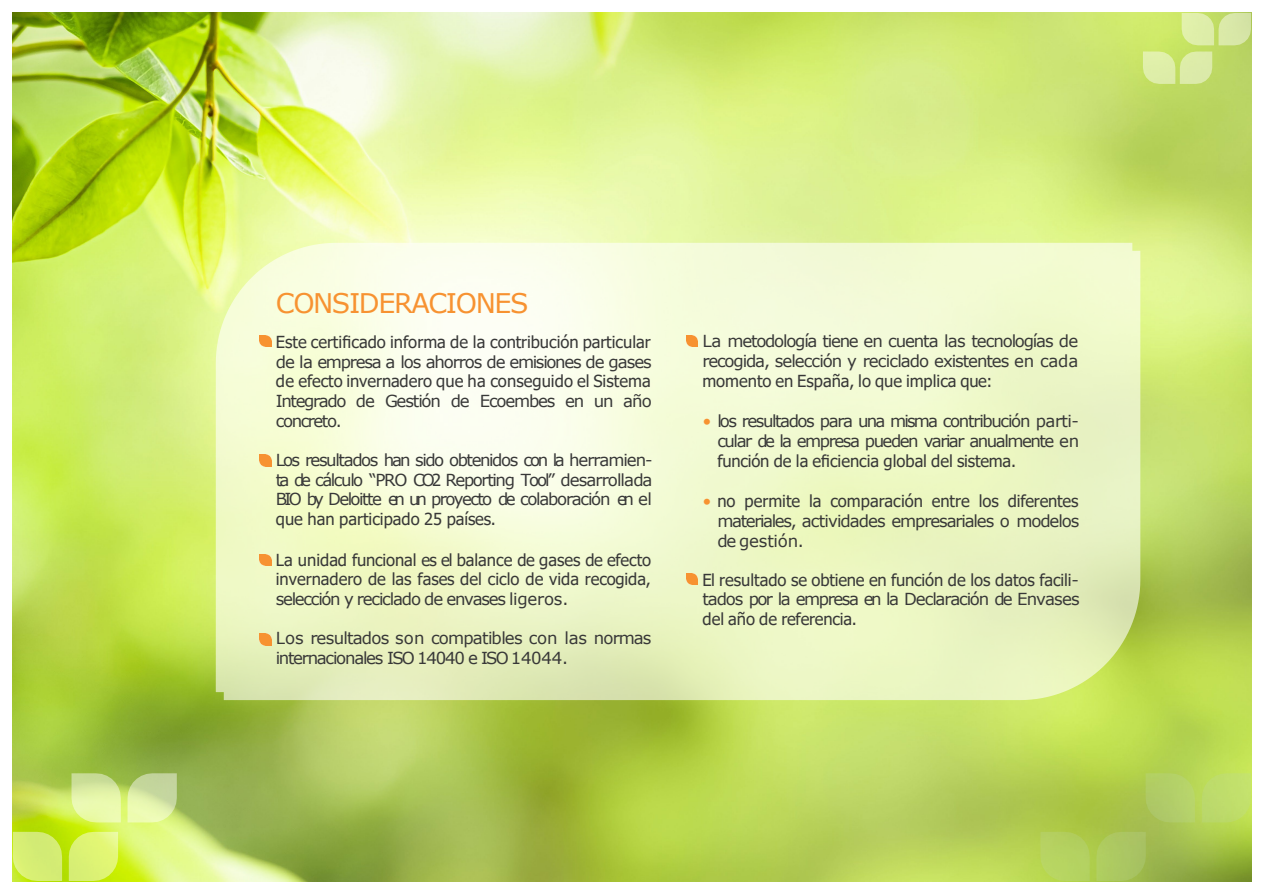
<style>
.page{position:relative;width:1264px;height:894px;background:#fff}
.page>*{position:absolute;margin:0;border:0;box-sizing:border-box;transform-origin:0 0}
.t1{font:27px "Verdana";letter-spacing:-.05em;color:#f79231}
.t2{font:16.5px/19.8px "Verdana";letter-spacing:-.07em;color:#383838;text-align:justify}
.t3{font:16.5px/19.8px "Tahoma";letter-spacing:-.005em;color:#383838;text-align:justify}
.s1{font-family:"Verdana"}
.s2{font-family:"Tahoma"}
.s3{color:#f79231}
</style>
<div class="page">
<img style="left:13px;top:13px;width:1237px;height:867px">
<svg style="left:1040px;top:831px;width:49px;height:49px"></svg>
<svg style="left:1096px;top:831px;width:49px;height:49px"></svg>
<svg style="left:1145px;top:773px;width:49px;height:49px"></svg>
<svg style="left:1201px;top:773px;width:49px;height:49px"></svg>
<svg style="left:13px;top:831px;width:49px;height:49px"></svg>
<svg style="left:69px;top:831px;width:49px;height:49px"></svg>
<svg style="left:71px;top:773px;width:50px;height:49px"></svg>
<svg style="left:127px;top:773px;width:50px;height:49px"></svg>
<svg style="left:1142px;top:51px;width:69px;height:33px"></svg>
<svg style="left:1181px;top:13px;width:69px;height:32px"></svg>
<svg style="left:216px;top:243px;width:924px;height:457px"></svg>
<svg style="left:260px;top:335px;width:11px;height:11px"></svg>
<svg style="left:260px;top:454px;width:11px;height:12px"></svg>
<svg style="left:260px;top:554px;width:11px;height:12px"></svg>
<svg style="left:260px;top:633px;width:11px;height:12px"></svg>
<svg style="left:686px;top:335px;width:11px;height:11px"></svg>
<svg style="left:686px;top:573px;width:11px;height:11px"></svg>
<h2 class="t1" style="left:276px;top:284px;width:254px">CONSIDERACIONES</h2>
<p class="t3" style="left:276px;top:333px;width:377px">Este certificado informa de la contribución particular <span class="s1">de la empresa a los ahorros de emisiones de gases </span>de efecto invernadero que ha conseguido el Sistema <span class="s1">Integrado de Gestión de Ecoembes en un año concreto.</span></p>
<p class="t2" style="left:276px;top:449px;width:378px">Los resultados han sido obtenidos con la herramien&shy;ta de cálculo “PRO CO<span class="s2">2</span> Reporting Tool” desarrollada BIO by Deloitte en un proyecto de colaboración en el <span class="s2">que han participado 25 países.</span></p>
<p class="t3" style="left:276px;top:550px;width:377px">La unidad funcional es el balance de gases de efecto invernadero de las fases del ciclo de vida recogida, <span class="s1">selección y reciclado de envases ligeros.</span></p>
<p class="t2" style="left:276px;top:627px;width:377px">Los resultados son compatibles con las normas internacionales ISO 14040 e ISO 14044.</p>
<p class="t2" style="left:702px;top:331px;width:377px">La metodología tiene en cuenta las tecnologías de recogida, selección y reciclado existentes en cada <span class="s2">momento en España, lo que implica que:</span></p>
<p class="t2" style="left:717px;top:411px;width:363px;text-indent:-15px"><span class="s3">•</span> los resultados para una misma contribución parti&shy;cular de la empresa pueden variar anualmente en <span class="s2">función de la eficiencia global del sistema.</span></p>
<p class="t2" style="left:717px;top:491px;width:363px;text-indent:-15px"><span class="s3">•</span> <span class="s2">no permite la comparación entre los diferentes </span>materiales, actividades empresariales o modelos de gestión.</p>
<p class="t3" style="left:702px;top:570px;width:379px">El resultado se obtiene en función de los datos facili&shy;<span class="s1">tados por la empresa en la Declaración de Envases </span>del año de referencia.</p>
</div>
